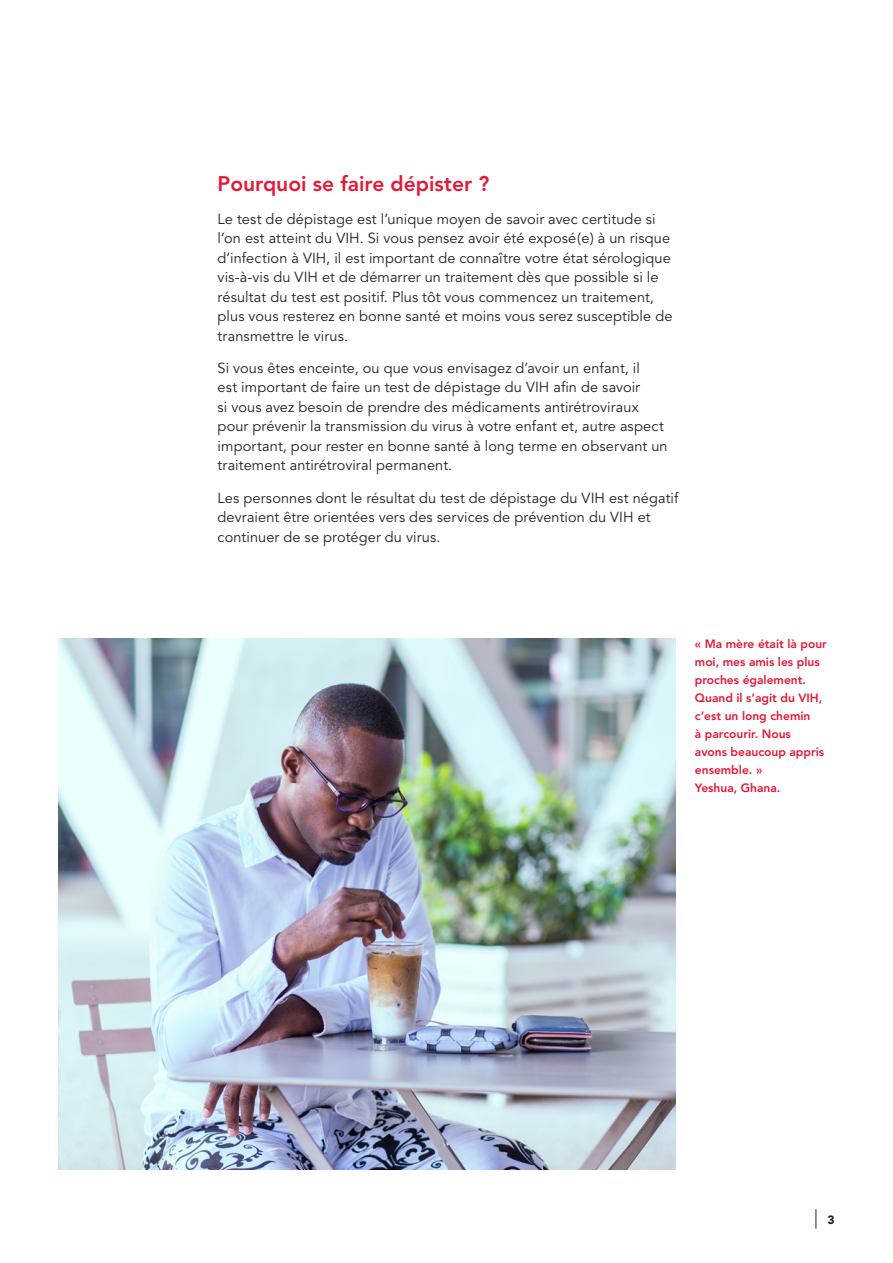
<style>
.page{position:relative;width:893px;height:1263px;background:#fff}
.page>*{position:absolute;margin:0;border:0;box-sizing:border-box;transform-origin:0 0}
.t1{font:800 21px "Avenir";color:#e51836}
.t2{font:14.55px/19.5px "Avenir";letter-spacing:.005em;color:#231f20}
.t3{font:800 12px/18px "Avenir";color:#e51836}
.t4{font:900 12px "Avenir";color:#231f20}
</style>
<div class="page">
<svg style="left:815px;top:1209px;width:1px;height:20px"></svg>
<img style="left:58px;top:639px;width:617px;height:531px">
<h1 class="t1" style="left:218px;top:172px;width:273px">Pourquoi se faire dépister ?</h1>
<p class="t2" style="left:218px;top:209px;width:456px">Le test de dépistage est l’unique moyen de savoir avec certitude si l’on est atteint du VIH. Si vous pensez avoir été exposé(e) à un risque d’infection à VIH, il est important de connaître votre état sérologique vis-à-vis du VIH et de démarrer un traitement dès que possible si le résultat du test est positif. Plus tôt vous commencez un traitement, plus vous resterez en bonne santé et moins vous serez susceptible de transmettre le virus.</p>
<p class="t2" style="left:218px;top:358px;width:452px">Si vous êtes enceinte, ou que vous envisagez d’avoir un enfant, il<br>est important de faire un test de dépistage du VIH afin de savoir<br>si vous avez besoin de prendre des médicaments antirétroviraux pour prévenir la transmission du virus à votre enfant et, autre aspect important, pour rester en bonne santé à long terme en observant un traitement antirétroviral permanent.</p>
<p class="t2" style="left:218px;top:488px;width:462px">Les personnes dont le résultat du test de dépistage du VIH est négatif devraient être orientées vers des services de prévention du VIH et continuer de se protéger du virus.</p>
<p class="t3" style="left:695px;top:634px;width:133px">« Ma mère était là pour moi, mes amis les plus proches également.<br>Quand il s’agit du VIH, c’est un long chemin<br>à parcourir. Nous<br>avons beaucoup appris ensemble. »<br>Yeshua, Ghana.</p>
<p class="t4" style="left:827px;top:1212px;width:9px">3</p>
</div>
